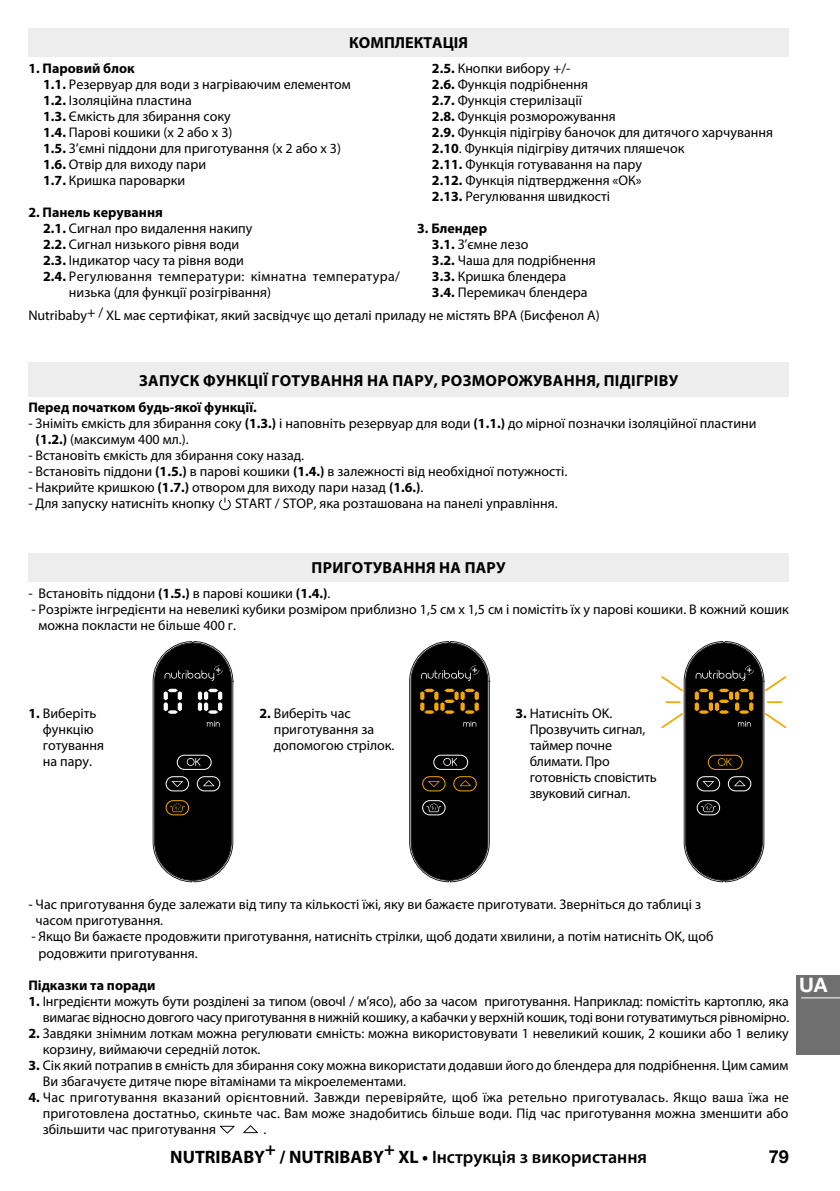
<style>
.page{position:relative;width:840px;height:1191px;background:#fff}
.page>*{position:absolute;margin:0;border:0;box-sizing:border-box;transform-origin:0 0}
.t1{font:700 20px "Helvetica Neue LT Pro";color:#fff}
.t2{font:700 18px "Myriad Pro";color:#000}
.t3{font:700 18px "Helvetica Neue LT Pro";color:#000}
.t4{font:700 16px "Myriad Pro";letter-spacing:.02em;color:#000}
.t5{font:700 16px "Myriad Pro";color:#000}
.t6{font:14px/16px "Myriad Pro";color:#000}
.t7{font:700 14px "Myriad Pro";color:#000}
.t8{font:14px "Myriad Pro";letter-spacing:.025em;color:#000}
.s1{font-weight:700}
.s2{font-weight:600}
</style>
<div class="page">
<div style="left:795px;top:975px;width:44px;height:79px;background:#706f6f"></div>
<hr style="left:800px;top:997px;width:39px;height:1px;background:#fff">
<div style="left:28px;top:28px;width:760px;height:29px;background:#ededed"></div>
<svg style="left:220px;top:1125px;width:14px;height:8px"></svg>
<svg style="left:243px;top:1125px;width:15px;height:8px"></svg>
<svg style="left:153px;top:641px;width:81px;height:241px;background:#242423"></svg>
<svg style="left:409px;top:641px;width:81px;height:241px;background:#25221d"></svg>
<svg style="left:661px;top:641px;width:125px;height:241px"></svg>
<div style="left:28px;top:553px;width:760px;height:28px;background:#ededed"></div>
<svg style="left:219px;top:497px;width:11px;height:13px"></svg>
<div style="left:28px;top:363px;width:760px;height:34px;background:#ededed"></div>
<p class="t5" style="left:349px;top:32px;width:120px">КОМПЛЕКТАЦІЯ</p>
<p class="t6" style="left:43px;top:60px;width:309px;text-indent:-15px"><span class="s1">1. Паровий блок<br>1.1.</span> Резервуар для води з нагріваючим елементом<br><span class="s1">1.2.</span> Ізоляційна пластина<br><span class="s1">1.3.</span> Ємкість для збирання соку<br><span class="s1">1.4.</span> Парові кошики (x 2 або x 3)<br><span class="s1">1.5.</span> З’ємні піддони для приготування (x 2 або x 3)<br><span class="s1">1.6.</span> Отвір для виходу пари<br><span class="s1">1.7.</span> Кришка пароварки</p>
<p class="t7" style="left:28px;top:203px;width:136px">2. Панель керування</p>
<p class="t6" style="left:43px;top:220px;width:210px"><span class="s1">2.1.</span> Сигнал про видалення накипу</p>
<p class="t6" style="left:43px;top:236px;width:198px"><span class="s1">2.2.</span> Сигнал низького рівня води</p>
<p class="t6" style="left:43px;top:252px;width:202px"><span class="s1">2.3.</span> Індикатор часу та рівня води</p>
<p class="t8" style="left:43px;top:268px;width:358px"><span class="s1">2.4.</span> Регулювання температури: кімнатна температура/</p>
<p class="t6" style="left:69px;top:284px;width:203px">низька (для функції розігрівання)</p>
<p class="t6" style="left:431px;top:60px;width:342px"><span class="s1">2.5.</span> Кнопки вибору +/-<br><span class="s1">2.6.</span> Функція подрібнення<br><span class="s1">2.7.</span> Функція стерилізації<br><span class="s1">2.8.</span> Функція розморожування<br><span class="s1">2.9.</span> Функція підігріву баночок для дитячого харчування <span class="s1">2.10</span>. Функція підігріву дитячих пляшечок<br><span class="s1">2.11.</span> Функція готувавання на пару<br><span class="s1">2.12.</span> Функція підтвердження «ОК»<br><span class="s1">2.13.</span> Регулювання швидкості</p>
<p class="t6" style="left:431px;top:220px;width:165px;text-indent:-15px"><span class="s1">3. Блендер<br>3.1.</span> З’ємне лезо<br><span class="s1">3.2.</span> Чаша для подрібнення<br><span class="s1">3.3.</span> Кришка блендера<br><span class="s1">3.4.</span> Перемикач блендера</p>
<p class="t6" style="left:28px;top:307px;width:572px">Nutribaby+ / XL має сертифікат, який засвідчує що деталі приладу не містять BPA (Бисфенол А)</p>
<p class="t4" style="left:139px;top:370px;width:540px">ЗАПУСК ФУНКЦІЇ ГОТУВАННЯ НА ПАРУ, РОЗМОРОЖУВАННЯ, ПІДІГРІВУ</p>
<p class="t7" style="left:28px;top:398px;width:230px">Перед початком будь-якої функції.</p>
<p class="t6" style="left:36px;top:415px;width:722px;text-indent:-7px">- Зніміть ємкість для збирання соку <span class="s1">(1.3.)</span> і наповніть резервуар для води <span class="s1">(1.1.)</span> до мірної позначки ізоляційної пластини <span class="s1">(1.2.)</span> (максимум 400 мл.).</p>
<p class="t6" style="left:28px;top:447px;width:277px">- Встановіть ємкість для збирання соку назад.</p>
<p class="t6" style="left:28px;top:463px;width:540px">- Встановіть піддони <span class="s1">(1.5.)</span> в парові кошики <span class="s1">(1.4.)</span> в залежності від необхідної потужності.</p>
<p class="t6" style="left:28px;top:479px;width:396px">- Накрийте кришкою <span class="s1">(1.7.)</span> отвором для виходу пари назад <span class="s1">(1.6.)</span>.</p>
<p class="t6" style="left:28px;top:495px;width:188px">- Для запуску натисніть кнопку</p>
<p class="t6" style="left:235px;top:495px;width:324px">START / STOP, яка розташована на панелі управління.</p>
<p class="t4" style="left:311px;top:557px;width:195px">ПРИГОТУВАННЯ НА ПАРУ</p>
<p class="t6" style="left:28px;top:584px;width:303px">- Встановіть піддони <span class="s1">(1.5.)</span> в парові кошики <span class="s1">(1.4.)</span>.</p>
<p class="t6" style="left:39px;top:600px;width:751px;text-indent:-7px">- Розріжте інгредієнти на невеликі кубики розміром приблизно 1,5 см х 1,5 см і помістіть їх у парові кошики. В кожний кошик можна покласти не більше 400 г.</p>
<p class="t6" style="left:43px;top:705px;width:63px;text-indent:-14px"><span class="s1">1.</span> Виберіть функцію готування на пару.</p>
<p class="t6" style="left:273px;top:705px;width:122px;text-indent:-14px"><span class="s1">2.</span> Виберіть час приготування за допомогою стрілок.</p>
<p class="t6" style="left:529px;top:705px;width:129px;text-indent:-14px"><span class="s1">3.</span> Натисніть OK.<br>Прозвучить сигнал, таймер почне блимати. Про готовність сповістить звуковий сигнал.</p>
<p class="t6" style="left:36px;top:896px;width:666px;text-indent:-7px">- Час приготування буде залежати від типу та кількості їжі, яку ви бажаєте приготувати. Зверніться до таблиці з часом приготування.</p>
<p class="t6" style="left:39px;top:928px;width:676px;text-indent:-7px">- Якщо Ви бажаєте продовжити приготування, натисніть стрілки, щоб додати хвилини, а потім натисніть OK, щоб родовжити приготування.</p>
<p class="t7" style="left:28px;top:975px;width:129px">Підказки та поради</p>
<p class="t6" style="left:28px;top:992px;width:762px;text-align:right"><span class="s1">1.</span> Інгредієнти можуть бути розділені за типом (овочІ / м’ясо), або за часом приготування. Наприклад: помістіть картоплю, яка вимагає відносно довгого часу приготування в нижній кошику, а кабачки у верхній кошик, тоді вони готуватимуться рівномірно.</p>
<p class="t6" style="left:43px;top:1024px;width:747px;text-indent:-14px"><span class="s1">2.</span> Завдяки знімним лоткам можна регулювати ємність: можна використовувати 1 невеликий кошик, 2 кошики або 1 велику корзину, виймаючи середній лоток.</p>
<p class="t6" style="left:43px;top:1056px;width:746px;text-indent:-14px"><span class="s1">3.</span> Сік який потрапив в ємність для збирання соку можна використати додавши його до блендера для подрібнення. Цим самим<br>Ви збагачуєте дитяче пюре вітамінами та мікроелементами.</p>
<p class="t6" style="left:43px;top:1088px;width:747px;text-align:justify;text-indent:-14px"><span class="s1">4.</span> Час приготування вказаний орієнтовний. Завжди перевіряйте, щоб їжа ретельно приготувалась. Якщо ваша їжа не приготовлена достатньо, скиньте час. Вам може знадобитись більше води. Під час приготування можна зменшити або збільшити час приготування</p>
<p class="t6" style="left:263px;top:1120px;width:4px">.</p>
<p class="t2" style="left:170px;top:1144px;width:478px">NUTRIBABY+ / NUTRIBABY+ XL • <span class="s2">Інструкція з використання</span></p>
<p class="t3" style="left:768px;top:1145px;width:22px">79</p>
<h1 class="t1" style="left:798px;top:972px;width:30px">UA</h1>
</div>
